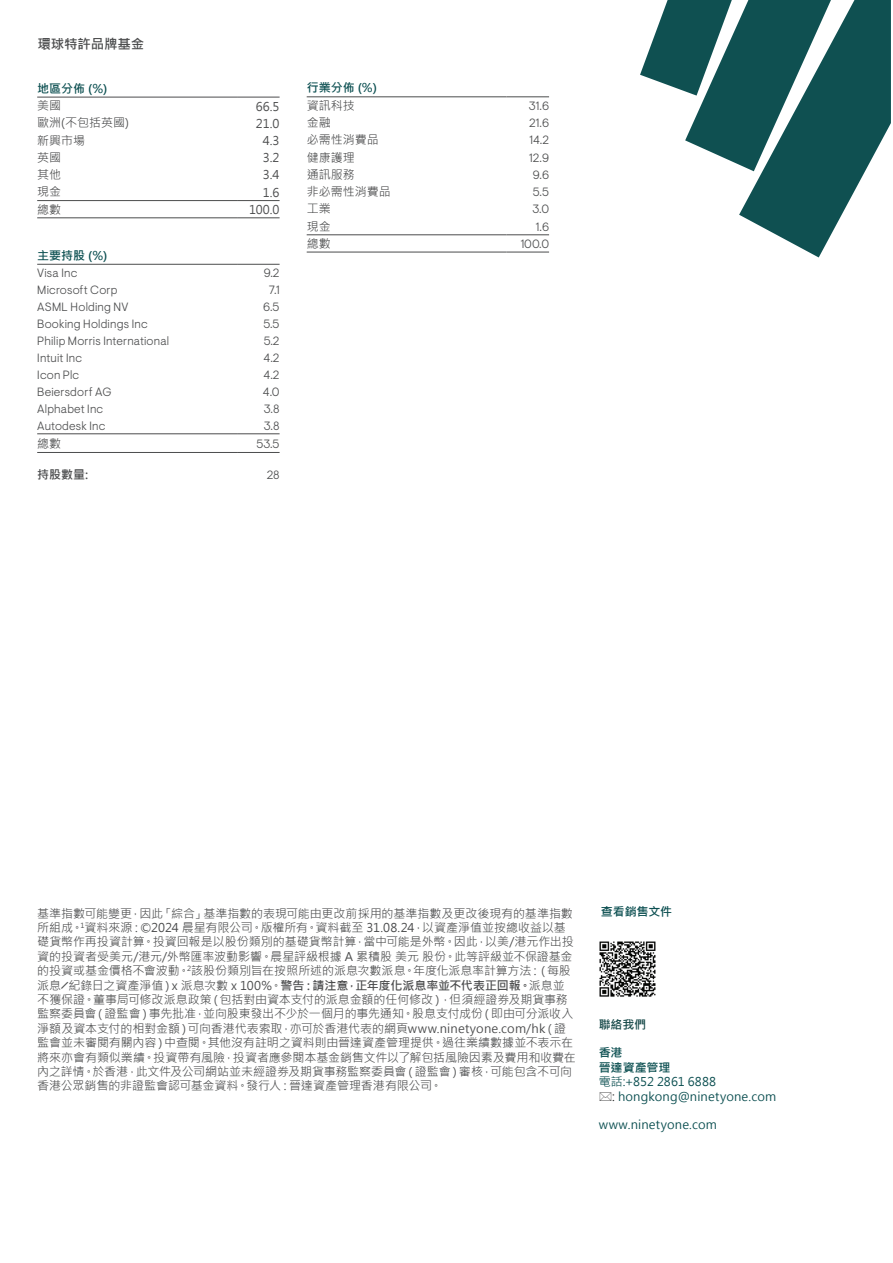
<style>
.page{position:relative;width:893px;height:1263px;background:#fff}
.page>*{position:absolute;margin:0;border:0;box-sizing:border-box;transform-origin:0 0}
.t1{font:700 13.5px "Microsoft Jheng Hei";letter-spacing:-.015em;color:#4b4c4d}
.t2{font:12px/14.4px "Microsoft Jheng Hei";letter-spacing:-.005em;color:#4b4c4d}
.t3{font:300 12px "Ninety One Visuelt";letter-spacing:.015em;color:#4b4c4d}
.t4{font:12px/14.4px "Microsoft Jheng Hei";letter-spacing:.015em;color:#0c4f51}
.t5{font:700 12px/14.4px "Microsoft Jheng Hei";color:#0c4f51}
.t6{font:700 12px "Microsoft Jheng Hei";color:#4b4c4d}
.t7{font:700 12px "Microsoft Jheng Hei";color:#154848}
.s1{font-weight:700}
.s2{color:#242424}
</style>
<div class="page">
<hr style="left:37px;top:97px;width:200px;height:1px;background:#4b4c4d">
<hr style="left:237px;top:97px;width:43px;height:1px;background:#4b4c4d">
<hr style="left:37px;top:200px;width:200px;height:1px;background:#4b4c4d">
<hr style="left:237px;top:200px;width:43px;height:1px;background:#4b4c4d">
<hr style="left:37px;top:218px;width:200px;height:1px;background:#4b4c4d">
<hr style="left:237px;top:218px;width:43px;height:1px;background:#4b4c4d">
<hr style="left:37px;top:434px;width:200px;height:1px;background:#4b4c4d">
<hr style="left:237px;top:434px;width:43px;height:1px;background:#4b4c4d">
<hr style="left:37px;top:452px;width:200px;height:1px;background:#4b4c4d">
<hr style="left:237px;top:452px;width:43px;height:1px;background:#4b4c4d">
<hr style="left:37px;top:264px;width:200px;height:1px;background:#4b4c4d">
<hr style="left:237px;top:264px;width:43px;height:1px;background:#4b4c4d">
<hr style="left:307px;top:97px;width:200px;height:1px;background:#4b4c4d">
<hr style="left:507px;top:97px;width:42px;height:1px;background:#4b4c4d">
<hr style="left:307px;top:235px;width:200px;height:1px;background:#4b4c4d">
<hr style="left:507px;top:235px;width:42px;height:1px;background:#4b4c4d">
<hr style="left:307px;top:252px;width:200px;height:1px;background:#4b4c4d">
<hr style="left:507px;top:252px;width:42px;height:1px;background:#4b4c4d">
<img style="left:599px;top:941px;width:57px;height:56px">
<svg style="left:640px;top:0;width:251px;height:257px"></svg>
<p class="t1" style="left:37px;top:35px;width:108px">環球特許品牌基金</p>
<p class="t5" style="left:37px;top:81px;width:72px">地區分佈 (%)</p>
<p class="t2" style="left:37px;top:98px;width:25px">美國</p>
<p class="t2" style="left:256px;top:99px;width:25px">66.5</p>
<p class="t2" style="left:37px;top:116px;width:93px">歐洲(不包括英國)</p>
<p class="t2" style="left:256px;top:116px;width:25px">21.0</p>
<p class="t2" style="left:37px;top:133px;width:49px">新興市場</p>
<p class="t2" style="left:263px;top:133px;width:18px">4.3</p>
<p class="t2" style="left:37px;top:150px;width:25px">英國</p>
<p class="t2" style="left:263px;top:151px;width:18px">3.2</p>
<p class="t2" style="left:37px;top:167px;width:25px">其他</p>
<p class="t2" style="left:263px;top:168px;width:18px">3.4</p>
<p class="t2" style="left:37px;top:185px;width:25px">現金</p>
<p class="t2" style="left:263px;top:185px;width:18px">1.6</p>
<p class="t2" style="left:37px;top:202px;width:25px">總數</p>
<p class="t2" style="left:249px;top:202px;width:32px">100.0</p>
<p class="t5" style="left:37px;top:248px;width:72px">主要持股 (%)</p>
<p class="t3" style="left:37px;top:265px;width:42px">Visa Inc</p>
<p class="t3" style="left:264px;top:265px;width:17px">9.2</p>
<p class="t3" style="left:37px;top:282px;width:82px">Microsoft Corp</p>
<p class="t3" style="left:269px;top:282px;width:12px">7.1</p>
<p class="t3" style="left:37px;top:299px;width:93px">ASML Holding NV</p>
<p class="t3" style="left:263px;top:299px;width:18px">6.5</p>
<p class="t3" style="left:37px;top:316px;width:112px">Booking Holdings Inc</p>
<p class="t3" style="left:263px;top:316px;width:18px">5.5</p>
<p class="t3" style="left:37px;top:333px;width:133px">Philip Morris International</p>
<p class="t3" style="left:264px;top:333px;width:17px">5.2</p>
<p class="t3" style="left:37px;top:350px;width:46px">Intuit Inc</p>
<p class="t3" style="left:264px;top:350px;width:18px">4.2</p>
<p class="t3" style="left:37px;top:367px;width:44px">Icon Plc</p>
<p class="t3" style="left:264px;top:367px;width:18px">4.2</p>
<p class="t3" style="left:37px;top:384px;width:76px">Beiersdorf AG</p>
<p class="t3" style="left:263px;top:384px;width:18px">4.0</p>
<p class="t3" style="left:37px;top:401px;width:68px">Alphabet Inc</p>
<p class="t3" style="left:264px;top:401px;width:17px">3.8</p>
<p class="t3" style="left:37px;top:418px;width:70px">Autodesk Inc</p>
<p class="t3" style="left:264px;top:418px;width:17px">3.8</p>
<p class="t2" style="left:37px;top:436px;width:25px">總數</p>
<p class="t3" style="left:256px;top:436px;width:25px">53.5</p>
<p class="t6" style="left:37px;top:467px;width:53px">持股數量:</p>
<p class="t3" style="left:267px;top:468px;width:14px">28</p>
<p class="t5" style="left:307px;top:81px;width:72px">行業分佈 (%)</p>
<p class="t2" style="left:307px;top:98px;width:49px">資訊科技</p>
<p class="t3" style="left:529px;top:99px;width:22px">31.6</p>
<p class="t2" style="left:307px;top:115px;width:25px">金融</p>
<p class="t3" style="left:529px;top:116px;width:21px">21.6</p>
<p class="t2" style="left:307px;top:133px;width:73px">必需性消費品</p>
<p class="t3" style="left:529px;top:133px;width:21px">14.2</p>
<p class="t2" style="left:307px;top:150px;width:49px">健康護理</p>
<p class="t3" style="left:529px;top:150px;width:21px">12.9</p>
<p class="t2" style="left:307px;top:167px;width:49px">通訊服務</p>
<p class="t3" style="left:533px;top:168px;width:18px">9.6</p>
<p class="t2" style="left:307px;top:184px;width:86px">非必需性消費品</p>
<p class="t3" style="left:533px;top:185px;width:18px">5.5</p>
<p class="t2" style="left:307px;top:202px;width:25px">工業</p>
<p class="t3" style="left:532px;top:202px;width:18px">3.0</p>
<p class="t2" style="left:307px;top:219px;width:25px">現金</p>
<p class="t3" style="left:536px;top:219px;width:15px">1.6</p>
<p class="t2" style="left:307px;top:236px;width:25px">總數</p>
<p class="t3" style="left:521px;top:237px;width:30px">100.0</p>
<p class="t2" style="left:37px;top:906px;width:540px">基準指數可能變更，因此「綜合」基準指數的表現可能由更改前採用的基準指數及更改後現有的基準指數所組成。<sup>1</sup>資料來源：©2024 晨星有限公司。版權所有。資料截至 31.08.24，以資產淨值並按總收益以基礎貨幣作再投資計算。投資回報是以股份類別的基礎貨幣計算，當中可能是外幣。因此，以美/港元作出投資的投資者受美元/港元/外幣匯率波動影響。晨星評級根據 A 累積股 美元 股份。此等評級並不保證基金的投資或基金價格不會波動。<sup>2</sup>該股份類別旨在按照所述的派息次數派息。年度化派息率計算方法：（每股派息╱紀錄日之資產淨值）x 派息次數 x 100%。<span class="s1">警告：請注意，正年度化派息率並不代表正回報。</span>派息並不獲保證。董事局可修改派息政策（包括對由資本支付的派息金額的任何修改），但須經證券及期貨事務監察委員會（證監會）事先批准，並向股東發出不少於一個月的事先通知。股息支付成份（即由可分派收入淨額及資本支付的相對金額）可向香港代表索取，亦可於香港代表的網頁www.ninetyone.com/hk（證監會並未審閱有關內容）中查閱。其他沒有註明之資料則由晉達資產管理提供。過往業績數據並不表示在將來亦會有類似業績。投資帶有風險，投資者應參閱本基金銷售文件以了解包括風險因素及費用和收費在內之詳情。於香港，此文件及公司網站並未經證券及期貨事務監察委員會（證監會）審核，可能包含不可向香港公眾銷售的非證監會認可基金資料。發行人：晉達資產管理香港有限公司。</p>
<p class="t5" style="left:601px;top:905px;width:73px">查看銷售文件</p>
<p class="t7" style="left:599px;top:1017px;width:49px">聯絡我們</p>
<p class="t5" style="left:599px;top:1046px;width:73px">香港<br>晉達資產管理</p>
<p class="t4" style="left:612px;top:1075px;width:165px;text-indent:-14px">電話:+852 2861 6888<br><span class="s2">:</span> hongkong@ninetyone.com</p>
<p class="t4" style="left:599px;top:1118px;width:120px">www.ninetyone.com</p>
</div>
